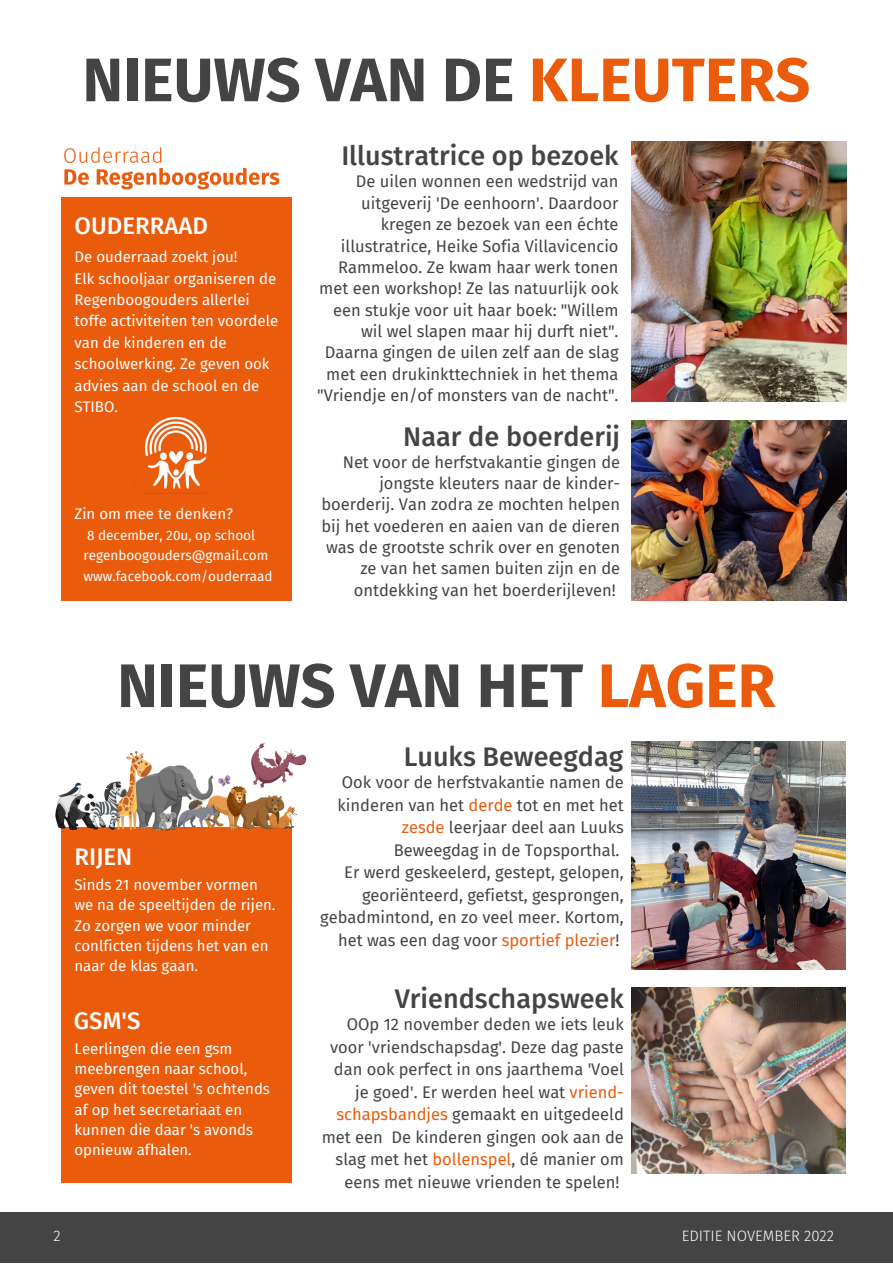
<style>
.page{position:relative;width:893px;height:1264px;background:#fff}
.page>*{position:absolute;margin:0;border:0;box-sizing:border-box;transform-origin:0 0}
.t1{font:700 61.5px "Fira Sans";color:#444}
.t2{font:500 27px "Fira Sans";color:#444}
.t3{font:500 24px "Fira Sans";color:#fff}
.t4{font:16.5px/21.3px "Fira Sans";color:#444;text-align:right}
.t5{font:15px/20.2px "Fira Sans";color:#fff}
.t6{font:300 15px "Fira Sans";color:#fff}
.t7{font:13.5px/20.2px "Fira Sans";color:#fff}
.s1{color:#ea5b0c}
</style>
<div class="page">
<div style="left:0;top:1211px;width:892px;height:51px;background:#444"></div>
<img style="left:631px;top:142px;width:214px;height:259px">
<img style="left:631px;top:420px;width:214px;height:180px">
<div style="left:61px;top:197px;width:230px;height:404px;background:#ea5b0c"></div>
<div style="left:61px;top:827px;width:230px;height:355px;background:#ea5b0c"></div>
<img style="left:55px;top:742px;width:252px;height:88px">
<img style="left:631px;top:987px;width:214px;height:185px">
<img style="left:631px;top:741px;width:214px;height:228px">
<img style="left:64px;top:147px;width:216px;height:43px">
<img style="left:143px;top:416px;width:65px;height:78px">
<h1 class="t1" style="left:82px;top:44px;width:729px">NIEUWS VAN DE <span class="s1">KLEUTERS</span></h1>
<h3 class="t3" style="left:74px;top:211px;width:135px">OUDERRAAD</h3>
<p class="t5" style="left:74px;top:247px;width:205px;line-height:21.3px">De ouderraad zoekt jou!<br>Elk schooljaar organiseren de<br>Regenboogouders allerlei toffe activiteiten ten voordele van de kinderen en de schoolwerking. Ze geven ook advies aan de school en de<br>STIBO.</p>
<p class="t5" style="left:74px;top:503px;width:160px">Zin om mee te denken?</p>
<p class="t7" style="left:83px;top:525px;width:191px">8 december, 20u, op school regenboogouders@gmail.com www.facebook.com/ouderraad</p>
<h2 class="t2" style="left:341px;top:140px;width:279px">Illustratrice op bezoek</h2>
<p class="t4" style="left:317px;top:171px;width:303px">De uilen wonnen een wedstrijd van uitgeverij 'De eenhoorn'. Daardoor kregen ze bezoek van een échte illustratrice, Heike Sofia Villavicencio Rammeloo. Ze kwam haar werk tonen met een workshop! Ze las natuurlijk ook een stukje voor uit haar boek: "Willem wil wel slapen maar hij durft niet".<br>Daarna gingen de uilen zelf aan de slag met een drukinkttechniek in het thema "Vriendje en/of monsters van de nacht".</p>
<h2 class="t2" style="left:403px;top:420px;width:218px">Naar de boerderij</h2>
<p class="t4" style="left:321px;top:451px;width:300px">Net voor de herfstvakantie gingen de jongste kleuters naar de kinder&shy;boerderij. Van zodra ze mochten helpen bij het voederen en aaien van de dieren was de grootste schrik over en genoten ze van het samen buiten zijn en de ontdekking van het boerderijleven!</p>
<h1 class="t1" style="left:117px;top:649px;width:659px">NIEUWS VAN HET <span class="s1">LAGER</span></h1>
<h3 class="t3" style="left:74px;top:842px;width:59px">RIJEN</h3>
<p class="t5" style="left:74px;top:874px;width:203px">Sinds 21 november vormen we na de speeltijden de rijen.<br>Zo zorgen we voor minder conlficten tijdens het van en naar de klas gaan.</p>
<h3 class="t3" style="left:74px;top:1006px;width:68px">GSM'S</h3>
<p class="t5" style="left:74px;top:1038px;width:197px">Leerlingen die een gsm meebrengen naar school, geven dit toestel 's ochtends af op het secretariaat en kunnen die daar 's avonds opnieuw afhalen.</p>
<h2 class="t2" style="left:404px;top:740px;width:221px">Luuks Beweegdag</h2>
<p class="t4" style="left:320px;top:771px;width:305px;line-height:22.5px">Ook voor de herfstvakantie namen de kinderen van het <span class="s1">derde</span> tot en met het <span class="s1">zesde</span> leerjaar deel aan Luuks Beweegdag in de Topsporthal.<br>Er werd geskeelerd, gestept, gelopen, georiënteerd, gefietst, gesprongen, gebadmintond, en zo veel meer. Kortom, het was een dag voor <span class="s1">sportief plezier</span>!</p>
<h2 class="t2" style="left:395px;top:982px;width:230px">Vriendschapsweek</h2>
<p class="t4" style="left:322px;top:1013px;width:303px;line-height:22.5px">OOp 12 november deden we iets leuk voor 'vriendschapsdag'. Deze dag paste dan ook perfect in ons jaarthema 'Voel je goed'. Er werden heel wat <span class="s1">vriend&shy;schapsbandjes</span> gemaakt en uitgedeeld met een De kinderen gingen ook aan de slag met het <span class="s1">bollenspel</span>, dé manier om eens met nieuwe vrienden te spelen!</p>
<p class="t6" style="left:53px;top:1227px;width:9px">2</p>
<p class="t6" style="left:681px;top:1227px;width:154px">EDITIE NOVEMBER 2022</p>
</div>
